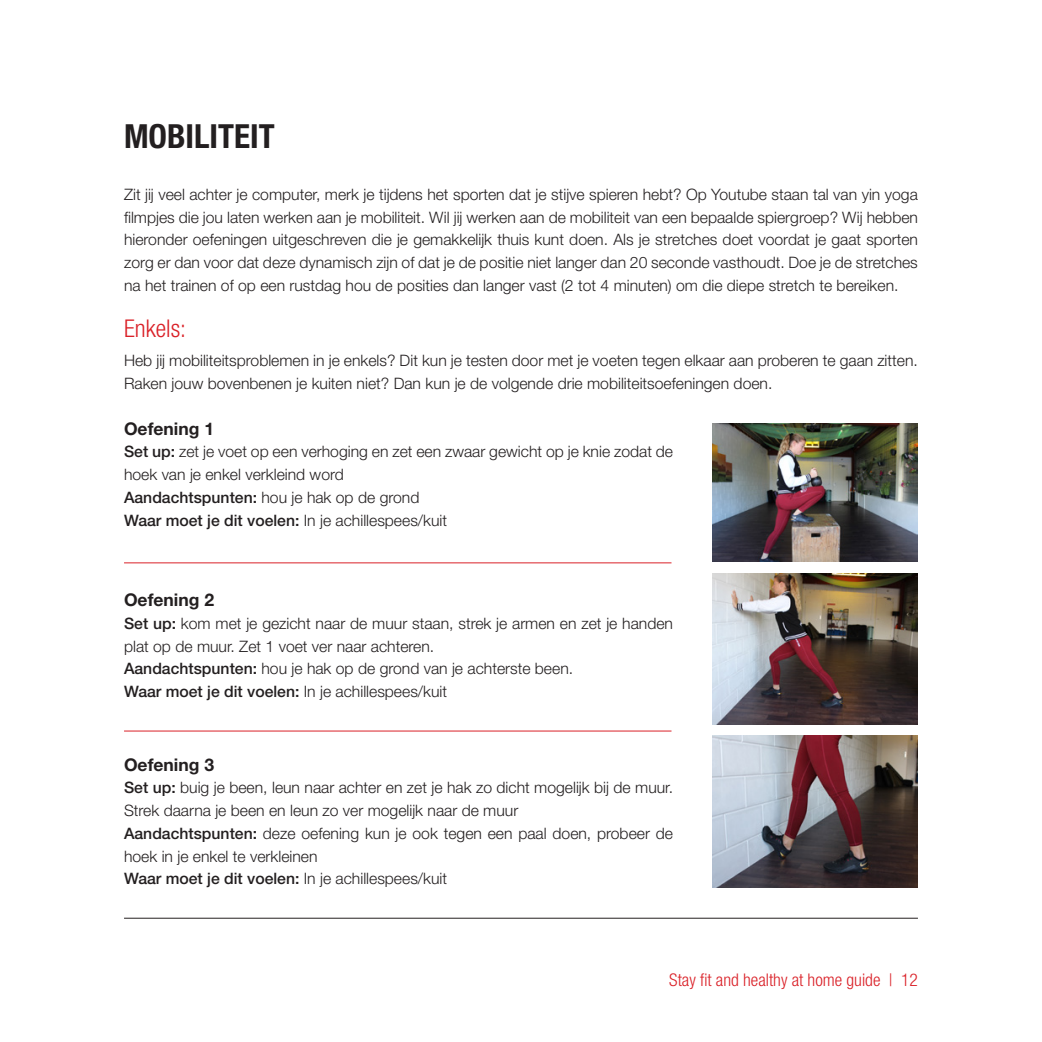
<style>
.page{position:relative;width:1042px;height:1042px;background:#fff}
.page>*{position:absolute;margin:0;border:0;box-sizing:border-box;transform-origin:0 0}
.t1{font:700 condensed 33.25px "Helvetica Neue LT Std";color:#231f20}
.t2{font:300 condensed 24.5px "Helvetica Neue LT Std";color:#da2128}
.t3{font:300 condensed 17.5px "Helvetica Neue LT Std";color:#da2128}
.t4{font:700 17.5px "Helvetica Neue LT Std";color:#231f20}
.t5{font:300 15.75px/22.8px "Helvetica Neue LT Std";color:#231f20}
.s1{font-weight:500}
</style>
<div class="page">
<hr style="left:124px;top:918px;width:794px;height:1px;background:#231f20">
<img style="left:713px;top:423px;width:205px;height:139px">
<img style="left:713px;top:573px;width:205px;height:151px">
<img style="left:713px;top:736px;width:205px;height:151px">
<hr style="left:124px;top:562px;width:547px;height:1px;background:#da2128">
<hr style="left:124px;top:730px;width:547px;height:1px;background:#da2128">
<p class="t1" style="left:124px;top:116px;width:152px">MOBILITEIT</p>
<p class="t5" style="left:124px;top:183px;width:795px;text-align:justify">Zit jij veel achter je computer, merk je tijdens het sporten dat je stijve spieren hebt? Op Youtube staan tal van yin yoga filmpjes die jou laten werken aan je mobiliteit. Wil jij werken aan de mobiliteit van een bepaalde spiergroep? Wij hebben hieronder oefeningen uitgeschreven die je gemakkelijk thuis kunt doen. Als je stretches doet voordat je gaat sporten zorg er dan voor dat deze dynamisch zijn of dat je de positie niet langer dan 20 seconde vasthoudt. Doe je de stretches na het trainen of op een rustdag hou de posities dan langer vast (2 tot 4 minuten) om die diepe stretch te bereiken.</p>
<p class="t2" style="left:124px;top:314px;width:64px">Enkels:</p>
<p class="t5" style="left:124px;top:349px;width:795px">Heb jij mobiliteitsproblemen in je enkels? Dit kun je testen door met je voeten tegen elkaar aan proberen te gaan zitten.<br>Raken jouw bovenbenen je kuiten niet? Dan kun je de volgende drie mobiliteitsoefeningen doen.</p>
<p class="t4" style="left:124px;top:417px;width:92px">Oefening 1</p>
<p class="t5" style="left:124px;top:440px;width:550px"><span class="s1">Set up:</span> zet je voet op een verhoging en zet een zwaar gewicht op je knie zodat de hoek van je enkel verkleind word</p>
<p class="t5" style="left:124px;top:485px;width:297px"><span class="s1">Aandachtspunten:</span> hou je hak op de grond</p>
<p class="t5" style="left:124px;top:508px;width:324px"><span class="s1">Waar moet je dit voelen:</span> In je achillespees/kuit</p>
<p class="t4" style="left:124px;top:589px;width:92px">Oefening 2</p>
<p class="t5" style="left:124px;top:611px;width:550px"><span class="s1">Set up:</span> kom met je gezicht naar de muur staan, strek je armen en zet je handen plat op de muur. Zet 1 voet ver naar achteren.</p>
<p class="t5" style="left:124px;top:657px;width:451px"><span class="s1">Aandachtspunten:</span> hou je hak op de grond van je achterste been.</p>
<p class="t5" style="left:124px;top:680px;width:324px"><span class="s1">Waar moet je dit voelen:</span> In je achillespees/kuit</p>
<p class="t4" style="left:124px;top:753px;width:92px">Oefening 3</p>
<p class="t5" style="left:124px;top:776px;width:550px"><span class="s1">Set up:</span> buig je been, leun naar achter en zet je hak zo dicht mogelijk bij de muur.<br>Strek daarna je been en leun zo ver mogelijk naar de muur</p>
<p class="t5" style="left:124px;top:821px;width:550px"><span class="s1">Aandachtspunten:</span> deze oefening kun je ook tegen een paal doen, probeer de hoek in je enkel te verkleinen</p>
<p class="t5" style="left:124px;top:867px;width:324px"><span class="s1">Waar moet je dit voelen:</span> In je achillespees/kuit</p>
<p class="t3" style="left:669px;top:970px;width:250px">Stay fit and healthy at home guide | 12</p>
</div>
